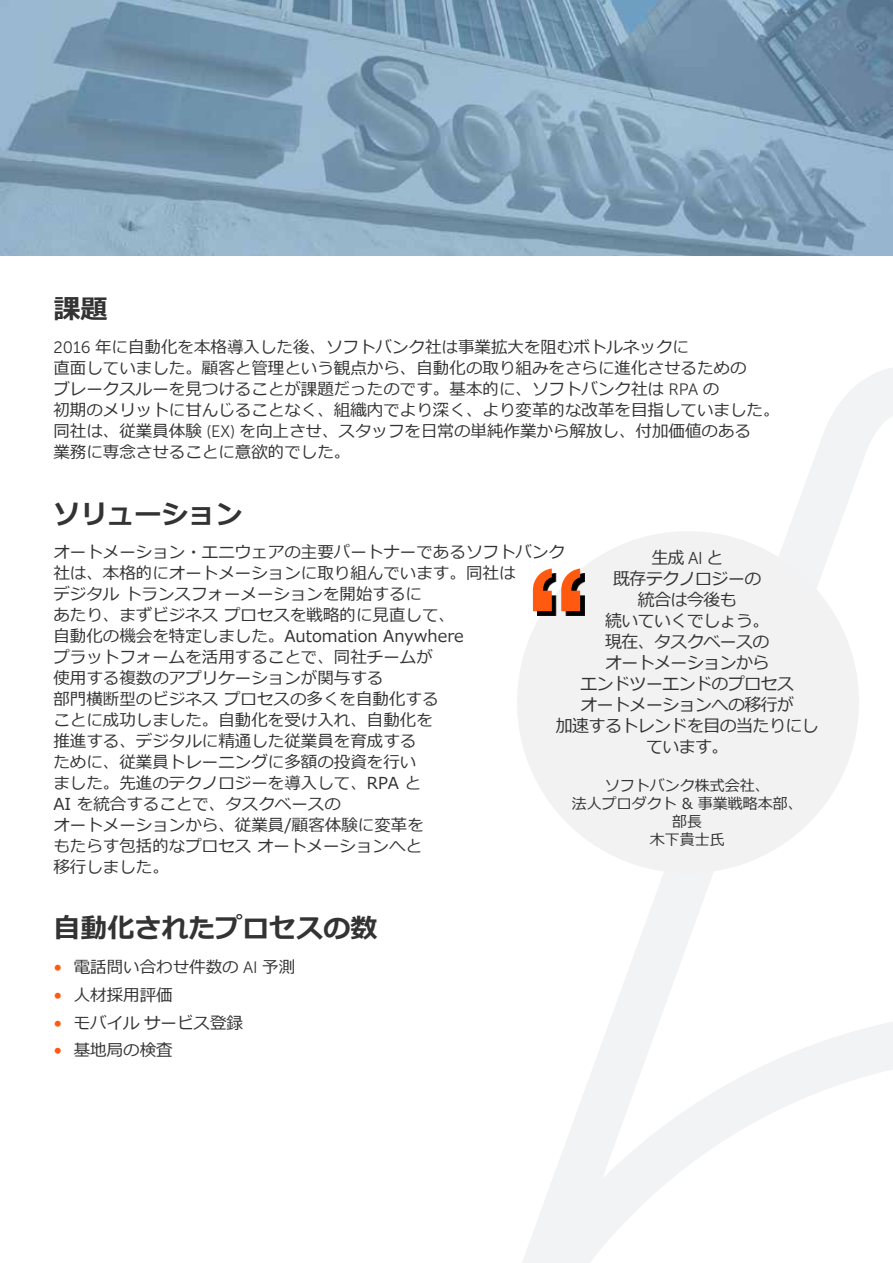
<style>
.page{position:relative;width:893px;height:1263px;background:#fff}
.page>*{position:absolute;margin:0;border:0;box-sizing:border-box;transform-origin:0 0}
.t1{font:700 27px "Meiryo";color:#333}
.t2{font:17.25px/21px "Meiryo";letter-spacing:-.03em;color:#333;text-align:center}
.t3{font:16.5px/21px "Meiryo";color:#333}
.t4{font:15px/18px "Meiryo";color:#333;text-align:center}
.s1{font-family:"Museo Sans 300"}
.s2{color:#ff5a10}
</style>
<div class="page">
<svg style="left:522px;top:368px;width:371px;height:895px"></svg>
<div style="left:517px;top:531px;width:342px;height:342px;background:#f2f2f2;border-radius:50%"></div>
<img style="left:0;top:0;width:893px;height:255px">
<svg style="left:537px;top:573px;width:47px;height:42px"></svg>
<svg style="left:533px;top:568px;width:47px;height:43px"></svg>
<h1 class="t1" style="left:53px;top:290px;width:55px">課題</h1>
<p class="t3" style="left:53px;top:338px;width:728px"><span class="s1">2016</span> 年に自動化を本格導入した後、ソフトバンク社は事業拡大を阻むボトルネックに<br>直面していました。顧客と管理という観点から、自動化の取り組みをさらに進化させるための<br>ブレークスルーを見つけることが課題だったのです。基本的に、ソフトバンク社は <span class="s1">RPA</span> の<br>初期のメリットに甘んじることなく、組織内でより深く、より変革的な改革を目指していました。同社は、従業員体験 <span class="s1">(EX)</span> を向上させ、スタッフを日常の単純作業から解放し、付加価値のある<br>業務に専念させることに意欲的でした。</p>
<h1 class="t1" style="left:53px;top:495px;width:191px">ソリューション</h1>
<p class="t3" style="left:53px;top:543px;width:513px">オートメーション・エニウェアの主要パートナーであるソフトバンク社は、本格的にオートメーションに取り組んでいます。同社は<br>デジタル トランスフォーメーションを開始するに<br>あたり、まずビジネス プロセスを戦略的に見直して、<br>自動化の機会を特定しました。Automation Anywhere<br>プラットフォームを活用することで、同社チームが<br>使用する複数のアプリケーションが関与する<br>部門横断型のビジネス プロセスの多くを自動化する<br>ことに成功しました。自動化を受け入れ、自動化を<br>推進する、デジタルに精通した従業員を育成する<br>ために、従業員トレーニングに多額の投資を行い<br>ました。先進のテクノロジーを導入して、RPA と<br>AI を統合することで、タスクベースの<br>オートメーションから、従業員/顧客体験に変革を<br>もたらす包括的なプロセス オートメーションへと<br>移行しました。</p>
<p class="t2" style="left:556px;top:548px;width:264px">生成 <span class="s1">AI</span> と<br>既存テクノロジーの<br>統合は今後も<br>続いていくでしょう。<br>現在、タスクベースの<br>オートメーションから<br>エンドツーエンドのプロセス<br>オートメーションへの移行が<br>加速するトレンドを目の当たりにしています。</p>
<p class="t4" style="left:572px;top:777px;width:233px">ソフトバンク株式会社、<br>法人プロダクト &amp; 事業戦略本部、部長<br>木下貴士氏</p>
<h1 class="t1" style="left:53px;top:910px;width:326px">自動化されたプロセスの数</h1>
<p class="t3" style="left:53px;top:957px;width:243px"><span class="s2">•</span> 電話問い合わせ件数の <span class="s1">AI</span> 予測</p>
<p class="t3" style="left:53px;top:985px;width:121px"><span class="s2">•</span> 人材採用評価</p>
<p class="t3" style="left:53px;top:1013px;width:191px"><span class="s2">•</span> モバイルサービス登録</p>
<p class="t3" style="left:53px;top:1041px;width:121px"><span class="s2">•</span> 基地局の検査</p>
</div>
